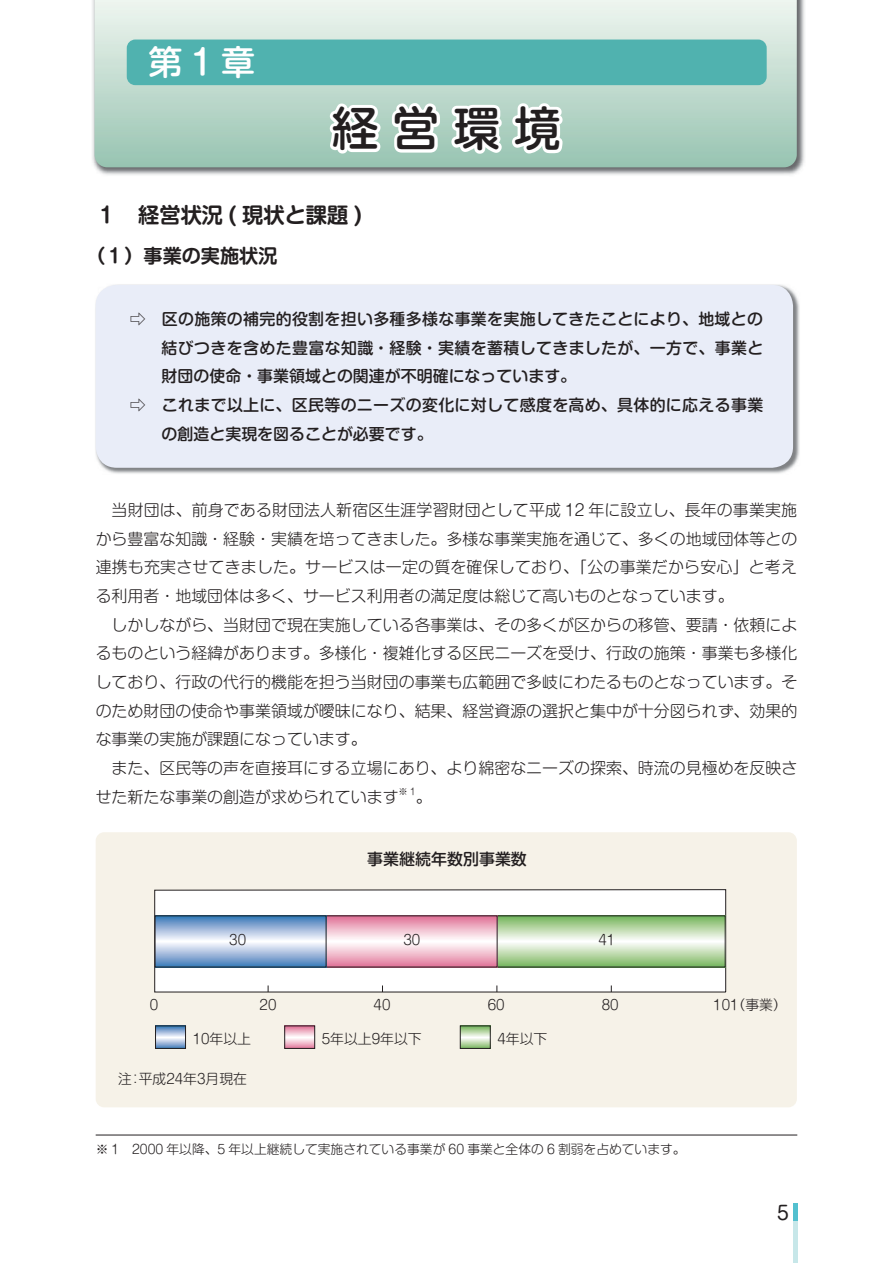
<style>
.page{position:relative;width:893px;height:1263px;background:#fff}
.page>*{position:absolute;margin:0;border:0;box-sizing:border-box;transform-origin:0 0}
.t1{font:46.8px "Shin M Go Pro Medium 90 msp RKSJ H";color:#231f20}
.t2{font:34.05px "Shin M Go Pro Medium 90 msp RKSJ H";color:#fff}
.t3{font:21.3px "Shin M Go Pro De Bold 90 msp RKSJ H";color:#231f20}
.t4{font:19.2px "Shin M Go Pro De Bold 90 msp RKSJ H";color:#231f20}
.t5{font:19.2px "Shin M Go Pro Regular 90 msp RKSJ V";color:#231f20}
.t6{font:15.9px/28.7px "Shin M Go Pro Light 90 msp RKSJ H";color:#231f20;text-align:justify}
.t7{font:15.9px "Shin M Go Pro Medium 90 msp RKSJ H";letter-spacing:.02em;color:#231f20}
.t8{font:15.9px "Shin M Go Pro Medium 90 msp RKSJ H";color:#231f20}
.t9{font:13.8px "Shin M Go Pro Light 90 msp RKSJ H";color:#231f20}
.t10{font:12.75px "Shin M Go Pro Light 90 msp RKSJ H";color:#231f20}
.t11{font:9.3px "Shin M Go Pro Light 90 msp RKSJ H";color:#231f20}
</style>
<div class="page">
<hr style="left:793px;top:1220px;width:4px;height:43px;background:#c7e7e9">
<hr style="left:793px;top:1203px;width:4px;height:17px;background:#53c0cf">
<img style="left:92px;top:0;width:713px;height:175px">
<svg style="left:95px;top:0;width:702px;height:167px;background:#c2dcd0"></svg>
<div style="left:127px;top:40px;width:640px;height:45px;background:#50b2af;border-radius:9px"></div>
<svg style="left:324px;top:92px;width:244px;height:66px"></svg>
<div style="left:96px;top:832px;width:701px;height:275px;background:#f6f2e8;border-radius:9px"></div>
<svg style="left:154px;top:889px;width:572px;height:104px;background:#e4e4e4"></svg>
<svg style="left:157px;top:1028px;width:27px;height:19px"></svg>
<div style="left:155px;top:1026px;width:31px;height:23px;border:1px solid #231f20"></div>
<svg style="left:286px;top:1028px;width:27px;height:19px"></svg>
<div style="left:284px;top:1026px;width:31px;height:23px;border:1px solid #231f20"></div>
<svg style="left:462px;top:1028px;width:26px;height:19px"></svg>
<div style="left:460px;top:1026px;width:30px;height:23px;border:1px solid #231f20"></div>
<svg style="left:499px;top:918px;width:224px;height:47px"></svg>
<svg style="left:328px;top:918px;width:167px;height:47px"></svg>
<svg style="left:157px;top:918px;width:167px;height:47px;background:#a6bfde"></svg>
<img style="left:95px;top:284px;width:705px;height:190px">
<div style="left:96px;top:285px;width:697px;height:183px;background:#e9edf8;border-radius:21px"></div>
<hr style="left:96px;top:1135px;width:701px;height:1px;background:#231f20">
<h2 class="t2" style="left:149px;top:50px;width:108px">第1章</h2>
<h1 class="t1" style="left:332px;top:111px;width:231px">経営環境</h1>
<h3 class="t3" style="left:96px;top:207px;width:268px">１　経営状況 ( 現状と課題 )</h3>
<p class="t4" style="left:86px;top:249px;width:193px">（１）事業の実施状況</p>
<p class="t7" style="left:130px;top:313px;width:635px">⇨　区の施策の補完的役割を担い多種多様な事業を実施してきたことにより、地域との</p>
<p class="t7" style="left:162px;top:342px;width:603px">結びつきを含めた豊富な知識・経験・実績を蓄積してきましたが、一方で、事業と</p>
<p class="t8" style="left:162px;top:370px;width:416px">財団の使命・事業領域との関連が不明確になっています。</p>
<p class="t7" style="left:130px;top:399px;width:635px">⇨　これまで以上に、区民等のニーズの変化に対して感度を高め、具体的に応える事業</p>
<p class="t8" style="left:162px;top:428px;width:273px">の創造と実現を図ることが必要です。</p>
<p class="t6" style="left:96px;top:498px;width:703px;text-indent:16px">当財団は、前身である財団法人新宿区生涯学習財団として平成 12 年に設立し、長年の事業実施から豊富な知識・経験・実績を培ってきました。多様な事業実施を通じて、多くの地域団体等との連携も充実させてきました。サービスは一定の質を確保しており、「公の事業だから安心」と考える利用者・地域団体は多く、サービス利用者の満足度は総じて高いものとなっています。</p>
<p class="t6" style="left:96px;top:612px;width:703px;text-indent:16px">しかしながら、当財団で現在実施している各事業は、その多くが区からの移管、要請・依頼によるものという経緯があります。多様化・複雑化する区民ニーズを受け、行政の施策・事業も多様化しており、行政の代行的機能を担う当財団の事業も広範囲で多岐にわたるものとなっています。そのため財団の使命や事業領域が曖昧になり、結果、経営資源の選択と集中が十分図られず、効果的な事業の実施が課題になっています。</p>
<p class="t6" style="left:96px;top:756px;width:703px;text-indent:16px">また、区民等の声を直接耳にする立場にあり、より綿密なニーズの探索、時流の見極めを反映させた新たな事業の創造が求められています</p>
<p class="t11" style="left:399px;top:788px;width:19px">※1</p>
<p class="t6" style="left:416px;top:785px;width:17px">。</p>
<p class="t8" style="left:367px;top:853px;width:161px">事業継続年数別事業数</p>
<p class="t9" style="left:229px;top:935px;width:18px">30</p>
<p class="t9" style="left:403px;top:935px;width:18px">30</p>
<p class="t9" style="left:598px;top:935px;width:18px">41</p>
<p class="t9" style="left:150px;top:999px;width:10px">0</p>
<p class="t9" style="left:260px;top:999px;width:18px">20</p>
<p class="t9" style="left:374px;top:999px;width:18px">40</p>
<p class="t9" style="left:488px;top:999px;width:18px">60</p>
<p class="t9" style="left:602px;top:999px;width:18px">80</p>
<p class="t9" style="left:713px;top:999px;width:75px">101（事業）</p>
<p class="t9" style="left:193px;top:1034px;width:60px">10年以上</p>
<p class="t9" style="left:322px;top:1034px;width:101px">5年以上9年以下</p>
<p class="t9" style="left:497px;top:1034px;width:51px">4年以下</p>
<p class="t9" style="left:118px;top:1074px;width:130px">注：平成24年3月現在</p>
<p class="t10" style="left:96px;top:1145px;width:591px">※ 1　2000 年以降、5 年以上継続して実施されている事業が 60 事業と全体の 6 割弱を占めています。</p>
<p class="t5" style="left:777px;top:1206px;width:13px">5</p>
</div>
